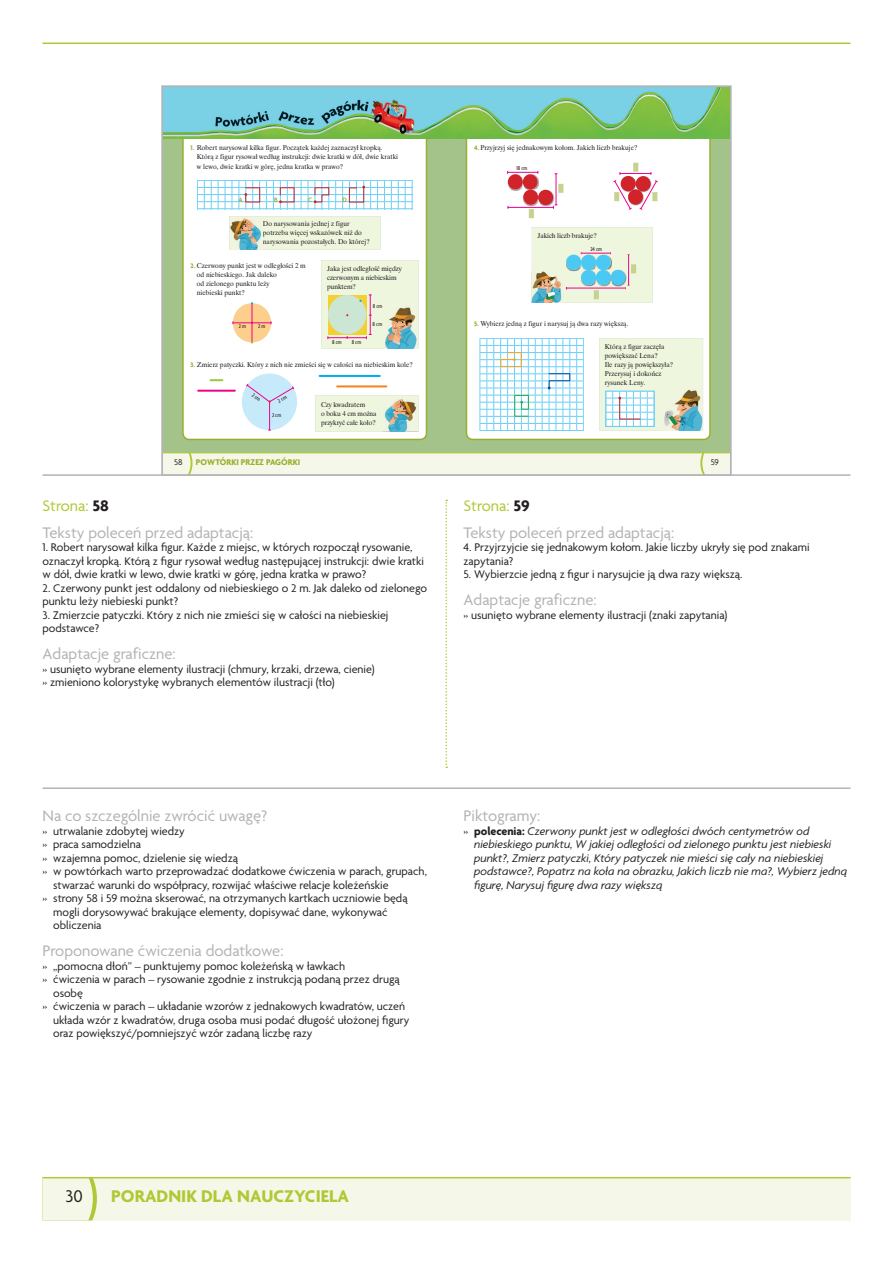
<style>
.page{position:relative;width:893px;height:1263px;background:#fff}
.page>*{position:absolute;margin:0;border:0;box-sizing:border-box;transform-origin:0 0}
.t1{font:700 18.3px "Agenda Pl";color:#b0c836}
.t2{font:18.3px "Agenda Pl";color:#231f20}
.t3{font:16.5px/27px "Agenda Pl";color:#b2b3b7}
.t4{font:12px/13.5px "Agenda Pl";color:#231f20}
.t5{font:italic 12px/13.5px "Agenda Pl";color:#231f20}
.t6{font:700 9px "Agenda Pl";color:#98af2d}
.t7{font:9px "Agenda Pl";color:#231f20}
.t8{font:7.05px/9px "Dutch 801 TL";color:#231f20}
.t9{font:600 7.05px "Agenda Pl";color:#98af2d}
.t10{font:500 condensed 6px "Agenda Pl";color:#231f20}
.s1{font-family:"Agenda Pl";font-weight:700;color:#98af2d}
.s2{color:#b0c836}
.s3{font-weight:700;color:#231f20}
.s4{font-style:normal}
.s5{font-weight:700;font-style:normal}
</style>
<div class="page">
<div style="left:43px;top:1178px;width:808px;height:42px;background:#f5f8e8"></div>
<svg style="left:43px;top:1178px;width:54px;height:42px"></svg>
<hr style="left:43px;top:1177px;width:808px;height:1px;background:#b0c836">
<hr style="left:43px;top:43px;width:807px;height:1px;background:#b0c836">
<hr style="left:43px;top:474px;width:807px;height:2px;background:#b2b3b7">
<svg style="left:445px;top:500px;width:2px;height:268px"></svg>
<hr style="left:43px;top:787px;width:807px;height:2px;background:#b2b3b7">
<svg style="left:160px;top:85px;width:572px;height:391px"></svg>
<svg style="left:246px;top:384px;width:48px;height:47px;background:#cde2f5"></svg>
<p class="t8" style="left:197px;top:143px;width:203px;text-indent:-6px"><span class="s1">1.</span> Robert narysował kilka figur. Początek każdej zaznaczył kropką.<br>Którą z figur rysował według instrukcji: dwie kratki w dół, dwie kratki w lewo, dwie kratki w górę, jedna kratka w prawo?</p>
<p class="t9" style="left:238px;top:195px;width:6px">A</p>
<p class="t9" style="left:274px;top:195px;width:5px">B</p>
<p class="t9" style="left:308px;top:195px;width:6px">C</p>
<p class="t9" style="left:343px;top:195px;width:6px">D</p>
<p class="t8" style="left:263px;top:219px;width:108px">Do narysowania jednej z figur potrzeba więcej wskazówek niż do narysowania pozostałych. Do której?</p>
<p class="t8" style="left:197px;top:260px;width:110px;text-indent:-6px"><span class="s1">2.</span> Czerwony punkt jest w odległości 2 m od niebieskiego. Jak daleko<br>od zielonego punktu leży<br>niebieski punkt?</p>
<p class="t10" style="left:239px;top:323px;width:9px">2 m</p>
<p class="t10" style="left:258px;top:323px;width:9px">2 m</p>
<p class="t8" style="left:327px;top:264px;width:76px">Jaka jest odległość między czerwonym a niebieskim punktem?</p>
<p class="t10" style="left:373px;top:303px;width:11px">8 cm</p>
<p class="t10" style="left:332px;top:339px;width:11px">8 cm</p>
<p class="t10" style="left:352px;top:339px;width:11px">8 cm</p>
<p class="t10" style="left:373px;top:321px;width:11px">8 cm</p>
<p class="t8" style="left:191px;top:359px;width:224px"><span class="s1">3.</span> Zmierz patyczki. Który z nich nie zmieści się w całości na niebieskim kole?</p>
<p class="t10" style="left:272px;top:411px;width:11px">2 cm</p>
<p class="t8" style="left:321px;top:400px;width:57px">Czy kwadratem<br>o boku 4 cm można przykryć całe koło?</p>
<p class="t8" style="left:474px;top:143px;width:165px"><span class="s1">4.</span> Przyjrzyj się jednakowym kołom. Jakich liczb brakuje?</p>
<p class="t10" style="left:517px;top:165px;width:12px">18 cm</p>
<p class="t8" style="left:537px;top:231px;width:61px">Jakich liczb brakuje?</p>
<p class="t10" style="left:590px;top:245px;width:13px">24 cm</p>
<p class="t8" style="left:474px;top:319px;width:156px"><span class="s1">5.</span> Wybierz jedną z figur i narysuj ją dwa razy większą.</p>
<p class="t8" style="left:605px;top:342px;width:70px">Którą z figur zaczęła powiększać Lena?<br>Ile razy ją powiększyła?<br>Przerysuj i dokończ rysunek Leny.</p>
<p class="t6" style="left:196px;top:456px;width:106px">POWTÓRKI PRZEZ PAGÓRKI</p>
<p class="t7" style="left:174px;top:456px;width:10px">58</p>
<p class="t7" style="left:711px;top:456px;width:10px">59</p>
<h2 class="t3" style="left:43px;top:492px;width:212px"><span class="s2">Strona:</span> <span class="s3">58<br></span>Teksty poleceń przed adaptacją:</h2>
<p class="t4" style="left:43px;top:540px;width:383px">1. Robert narysował kilka figur. Każde z miejsc, w których rozpoczął rysowanie, oznaczył kropką. Którą z figur rysował według następującej instrukcji: dwie kratki w dół, dwie kratki w lewo, dwie kratki w górę, jedna kratka w prawo?</p>
<p class="t4" style="left:43px;top:581px;width:386px">2. Czerwony punkt jest oddalony od niebieskiego o 2 m. Jak daleko od zielonego punktu leży niebieski punkt?</p>
<p class="t4" style="left:43px;top:608px;width:347px">3. Zmierzcie patyczki. Który z nich nie zmieści się w całości na niebieskiej podstawce?</p>
<h2 class="t3" style="left:43px;top:640px;width:135px">Adaptacje graficzne:</h2>
<p class="t4" style="left:43px;top:662px;width:334px">» usunięto wybrane elementy ilustracji (chmury, krzaki, drzewa, cienie) » zmieniono kolorystykę wybranych elementów ilustracji (tło)</p>
<h2 class="t3" style="left:463px;top:492px;width:212px"><span class="s2">Strona:</span> <span class="s3">59<br></span>Teksty poleceń przed adaptacją:</h2>
<p class="t4" style="left:463px;top:540px;width:348px">4. Przyjrzyjcie się jednakowym kołom. Jakie liczby ukryły się pod znakami zapytania?</p>
<p class="t4" style="left:463px;top:567px;width:280px">5. Wybierzcie jedną z figur i narysujcie ją dwa razy większą.</p>
<h2 class="t3" style="left:463px;top:586px;width:135px">Adaptacje graficzne:</h2>
<p class="t4" style="left:463px;top:608px;width:265px">» usunięto wybrane elementy ilustracji (znaki zapytania)</p>
<h2 class="t3" style="left:43px;top:802px;width:226px">Na co szczególnie zwrócić uwagę?</h2>
<p class="t4" style="left:43px;top:824px;width:144px">» utrwalanie zdobytej wiedzy</p>
<p class="t4" style="left:43px;top:837px;width:100px">» praca samodzielna</p>
<p class="t4" style="left:43px;top:851px;width:197px">» wzajemna pomoc, dzielenie się wiedzą</p>
<p class="t4" style="left:43px;top:864px;width:386px">» w powtórkach warto przeprowadzać dodatkowe ćwiczenia w parach, grupach,</p>
<p class="t4" style="left:53px;top:878px;width:337px">stwarzać warunki do współpracy, rozwijać właściwe relacje koleżeńskie</p>
<p class="t4" style="left:43px;top:891px;width:367px">» strony 58 i 59 można skserować, na otrzymanych kartkach uczniowie będą</p>
<p class="t4" style="left:53px;top:905px;width:336px">mogli dorysowywać brakujące elementy, dopisywać dane, wykonywać</p>
<p class="t4" style="left:53px;top:918px;width:50px">obliczenia</p>
<h2 class="t3" style="left:43px;top:937px;width:242px">Proponowane ćwiczenia dodatkowe:</h2>
<p class="t4" style="left:43px;top:959px;width:304px">» „pomocna dłoń” – punktujemy pomoc koleżeńską w ławkach</p>
<p class="t4" style="left:43px;top:972px;width:359px">» ćwiczenia w parach – rysowanie zgodnie z instrukcją podaną przez drugą</p>
<p class="t4" style="left:53px;top:986px;width:31px">osobę</p>
<p class="t4" style="left:43px;top:999px;width:364px">» ćwiczenia w parach – układanie wzorów z jednakowych kwadratów, uczeń</p>
<p class="t4" style="left:53px;top:1013px;width:358px">układa wzór z kwadratów, druga osoba musi podać długość ułożonej figury</p>
<p class="t4" style="left:53px;top:1026px;width:261px">oraz powiększyć/pomniejszyć wzór zadaną liczbę razy</p>
<h2 class="t3" style="left:463px;top:802px;width:78px">Piktogramy:</h2>
<p class="t5" style="left:474px;top:824px;width:375px;text-indent:-11px"><span class="s4">»</span> <span class="s5">polecenia:</span> Czerwony punkt jest w odległości dwóch centymetrów od niebieskiego punktu, W jakiej odległości od zielonego punktu jest niebieski punkt?, Zmierz patyczki, Który patyczek nie mieści się cały na niebieskiej podstawce?, Popatrz na koła na obrazku, Jakich liczb nie ma?, Wybierz jedną figurę, Narysuj figurę dwa razy większą</p>
<h1 class="t2" style="left:66px;top:1185px;width:19px">30</h1>
<h1 class="t1" style="left:111px;top:1185px;width:239px">PORADNIK DLA NAUCZYCIELA</h1>
</div>
